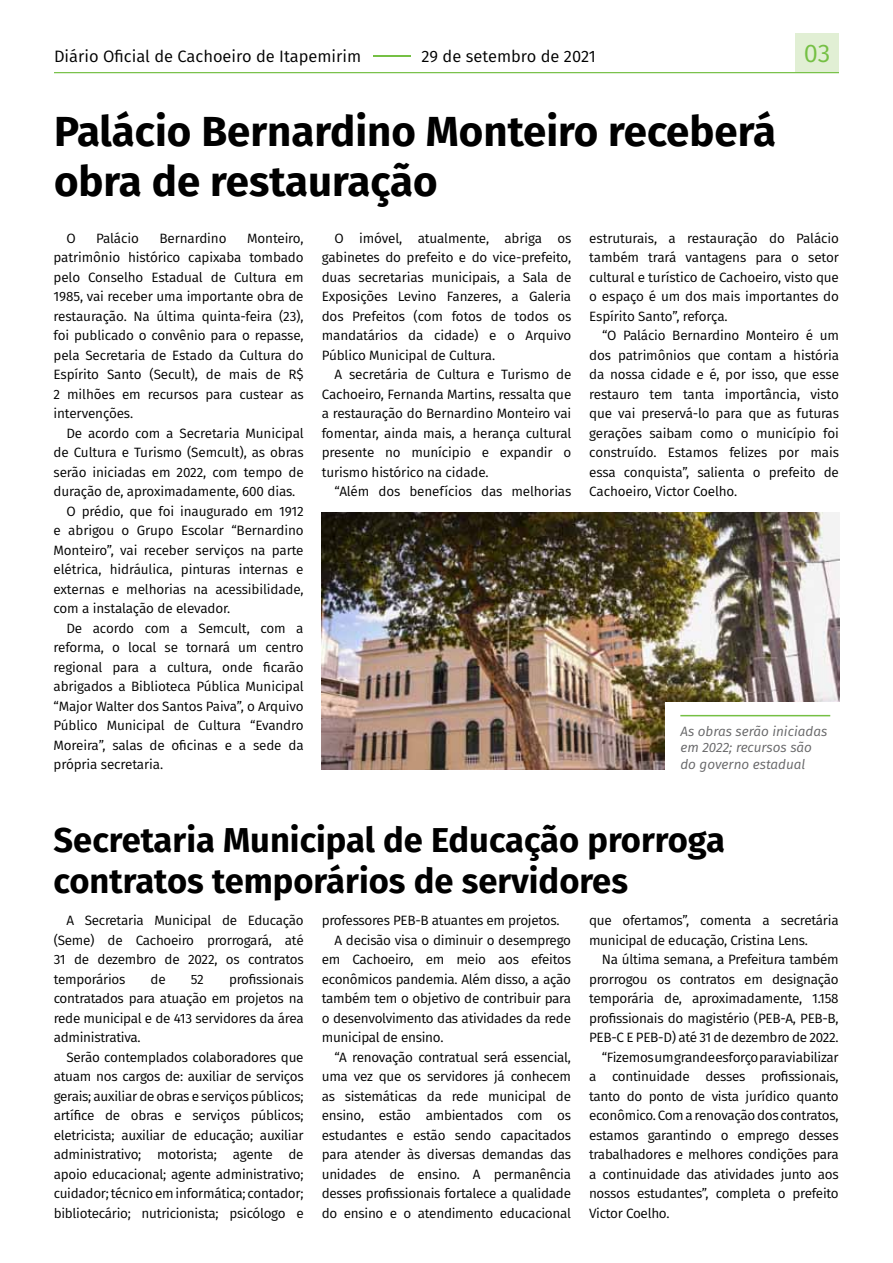
<style>
.page{position:relative;width:893px;height:1263px;background:#fff}
.page>*{position:absolute;margin:0;border:0;box-sizing:border-box;transform-origin:0 0}
.t1{font:700 42px/50.4px "Fira Sans";color:#000}
.t2{font:700 34.5px/41.4px "Fira Sans";color:#000}
.t3{font:25.5px "Fira Sans";color:#75c044}
.t4{font:16.5px "Fira Sans";color:#000}
.t5{font:13.5px/19.5px "Fira Sans";letter-spacing:-.02em;color:#000;text-align:justify}
.t6{font:italic 13.5px/16.6px "Fira Sans";color:#666668}
.s1{color:#75c044}
</style>
<div class="page">
<div style="left:795px;top:33px;width:44px;height:40px;background:#e1efd4"></div>
<hr style="left:54px;top:72px;width:785px;height:1px;background:#75c044">
<img style="left:322px;top:512px;width:517px;height:257px">
<div style="left:665px;top:702px;width:178px;height:70px;background:#fff"></div>
<hr style="left:680px;top:715px;width:150px;height:1px;background:#75c044">
<p class="t4" style="left:54px;top:43px;width:543px">Diário Oficial de Cachoeiro de Itapemirim <span class="s1">–</span>29 de setembro de 2021</p>
<h3 class="t3" style="left:804px;top:34px;width:28px">03</h3>
<h1 class="t1" style="left:54px;top:103px;width:724px">Palácio Bernardino Monteiro receberá obra de restauração</h1>
<p class="t5" style="left:66px;top:228px;width:11px">O</p>
<p class="t5" style="left:96px;top:228px;width:44px">Palácio</p>
<p class="t5" style="left:160px;top:228px;width:68px">Bernardino</p>
<p class="t5" style="left:589px;top:228px;width:251px">estruturais, a restauração do Palácio também trará vantagens para o setor cultural e turístico de Cachoeiro, visto que o espaço é um dos mais importantes do Espírito Santo”, reforça.</p>
<p class="t5" style="left:589px;top:325px;width:251px;text-indent:13px">“O Palácio Bernardino Monteiro é um dos patrimônios que contam a história da nossa cidade e é, por isso, que esse restauro tem tanta importância, visto que vai preservá-lo para que as futuras gerações saibam como o município foi construído. Estamos felizes por mais essa conquista”, salienta o prefeito de Cachoeiro, Victor Coelho.</p>
<p class="t5" style="left:322px;top:228px;width:251px;text-indent:13px">O imóvel, atualmente, abriga os gabinetes do prefeito e do vice-prefeito, duas secretarias municipais, a Sala de Exposições Levino Fanzeres, a Galeria dos Prefeitos (com fotos de todos os mandatários da cidade) e o Arquivo Público Municipal de Cultura.</p>
<p class="t5" style="left:322px;top:364px;width:251px;text-indent:13px">A secretária de Cultura e Turismo de Cachoeiro, Fernanda Martins, ressalta que a restauração do Bernardino Monteiro vai fomentar, ainda mais, a herança cultural presente no munícipio e expandir o turismo histórico na cidade.</p>
<p class="t5" style="left:334px;top:481px;width:238px">“Além dos benefícios das melhorias</p>
<p class="t5" style="left:54px;top:228px;width:252px;text-indent:194px">Monteiro, patrimônio histórico capixaba tombado pelo Conselho Estadual de Cultura em 1985, vai receber uma importante obra de restauração. Na última quinta-feira (23), foi publicado o convênio para o repasse, pela Secretaria de Estado da Cultura do Espírito Santo (Secult), de mais de R$ 2 milhões em recursos para custear as intervenções.</p>
<p class="t5" style="left:66px;top:423px;width:239px">De acordo com a Secretaria Municipal</p>
<p class="t5" style="left:54px;top:442px;width:252px">de Cultura e Turismo (Semcult), as obras</p>
<p class="t5" style="left:54px;top:462px;width:252px">serão iniciadas em 2022, com tempo de</p>
<p class="t5" style="left:54px;top:481px;width:243px">duração de, aproximadamente, 600 dias.</p>
<p class="t5" style="left:66px;top:501px;width:239px">O prédio, que foi inaugurado em 1912</p>
<p class="t5" style="left:54px;top:520px;width:252px">e abrigou o Grupo Escolar “Bernardino</p>
<p class="t5" style="left:54px;top:540px;width:252px">Monteiro”, vai receber serviços na parte</p>
<p class="t5" style="left:54px;top:559px;width:252px">elétrica, hidráulica, pinturas internas e</p>
<p class="t5" style="left:54px;top:579px;width:252px">externas e melhorias na acessibilidade,</p>
<p class="t5" style="left:54px;top:598px;width:178px">com a instalação de elevador.</p>
<p class="t5" style="left:66px;top:618px;width:239px">De acordo com a Semcult, com a</p>
<p class="t5" style="left:54px;top:637px;width:252px">reforma, o local se tornará um centro</p>
<p class="t5" style="left:54px;top:657px;width:252px">regional para a cultura, onde ficarão</p>
<p class="t5" style="left:54px;top:676px;width:252px">abrigados a Biblioteca Pública Municipal</p>
<p class="t5" style="left:54px;top:696px;width:252px">“Major Walter dos Santos Paiva”, o Arquivo</p>
<p class="t5" style="left:54px;top:715px;width:252px">Público Municipal de Cultura “Evandro</p>
<p class="t5" style="left:54px;top:735px;width:252px">Moreira”, salas de oficinas e a sede da</p>
<p class="t5" style="left:54px;top:754px;width:111px">própria secretaria.</p>
<p class="t6" style="left:680px;top:722px;width:148px">As obras serão iniciadas em 2022; recursos são do governo estadual</p>
<h2 class="t2" style="left:54px;top:816px;width:673px">Secretaria Municipal de Educação prorroga contratos temporários de servidores</h2>
<p class="t5" style="left:54px;top:911px;width:251px;text-indent:13px">A Secretaria Municipal de Educação (Seme) de Cachoeiro prorrogará, até 31 de dezembro de 2022, os contratos temporários</p>
<p class="t5" style="left:589px;top:910px;width:251px">que ofertamos”, comenta a secretária municipal de educação, Cristina Lens.</p>
<p class="t5" style="left:602px;top:949px;width:238px">Na última semana, a Prefeitura também</p>
<p class="t5" style="left:589px;top:969px;width:251px">prorrogou os contratos em designação</p>
<p class="t5" style="left:589px;top:988px;width:251px">temporária de, aproximadamente, 1.158</p>
<p class="t5" style="left:589px;top:1008px;width:251px">profissionais do magistério (PEB-A, PEB-B,</p>
<p class="t5" style="left:589px;top:1027px;width:251px">PEB-C E PEB-D) até 31 de dezembro de 2022.</p>
<p class="t5" style="left:602px;top:1047px;width:238px">“Fizemos um grande esforço para viabilizar</p>
<p class="t5" style="left:589px;top:1066px;width:251px">a continuidade desses profissionais,</p>
<p class="t5" style="left:589px;top:1086px;width:251px">tanto do ponto de vista jurídico quanto</p>
<p class="t5" style="left:589px;top:1105px;width:251px">econômico. Com a renovação dos contratos,</p>
<p class="t5" style="left:589px;top:1125px;width:251px">estamos garantindo o emprego desses</p>
<p class="t5" style="left:589px;top:1144px;width:251px">trabalhadores e melhores condições para</p>
<p class="t5" style="left:589px;top:1164px;width:251px">a continuidade das atividades junto aos</p>
<p class="t5" style="left:589px;top:1183px;width:251px">nossos estudantes”, completa o prefeito</p>
<p class="t5" style="left:589px;top:1203px;width:82px">Victor Coelho.</p>
<p class="t5" style="left:322px;top:910px;width:239px">professores PEB-B atuantes em projetos.</p>
<p class="t5" style="left:334px;top:930px;width:238px">A decisão visa o diminuir o desemprego</p>
<p class="t5" style="left:322px;top:949px;width:251px">em Cachoeiro, em meio aos efeitos</p>
<p class="t5" style="left:322px;top:969px;width:251px">econômicos pandemia. Além disso, a ação</p>
<p class="t5" style="left:322px;top:988px;width:251px">também tem o objetivo de contribuir para</p>
<p class="t5" style="left:322px;top:1008px;width:251px">o desenvolvimento das atividades da rede</p>
<p class="t5" style="left:322px;top:1027px;width:123px">municipal de ensino.</p>
<p class="t5" style="left:334px;top:1047px;width:238px">“A renovação contratual será essencial,</p>
<p class="t5" style="left:322px;top:1066px;width:251px">uma vez que os servidores já conhecem</p>
<p class="t5" style="left:322px;top:1086px;width:251px">as sistemáticas da rede municipal de</p>
<p class="t5" style="left:322px;top:1105px;width:251px">ensino, estão ambientados com os</p>
<p class="t5" style="left:322px;top:1125px;width:251px">estudantes e estão sendo capacitados</p>
<p class="t5" style="left:322px;top:1144px;width:251px">para atender às diversas demandas das</p>
<p class="t5" style="left:322px;top:1164px;width:251px">unidades de ensino. A permanência</p>
<p class="t5" style="left:322px;top:1183px;width:251px">desses profissionais fortalece a qualidade</p>
<p class="t5" style="left:322px;top:1203px;width:251px">do ensino e o atendimento educacional</p>
<p class="t5" style="left:54px;top:969px;width:251px;text-indent:175px">profissionais contratados para atuação em projetos na rede municipal e de 413 servidores da área administrativa.</p>
<p class="t5" style="left:54px;top:1047px;width:251px;text-indent:13px">Serão contemplados colaboradores que atuam nos cargos de: auxiliar de serviços gerais; auxiliar de obras e serviços públicos; artífice de obras e serviços públicos; eletricista; auxiliar de educação; auxiliar administrativo; motorista; agente de apoio educacional; agente administrativo; cuidador; técnico em informática; contador; bibliotecário; nutricionista; psicólogo e</p>
<p class="t5" style="left:151px;top:969px;width:17px">de</p>
<p class="t5" style="left:191px;top:969px;width:14px">52</p>
</div>
